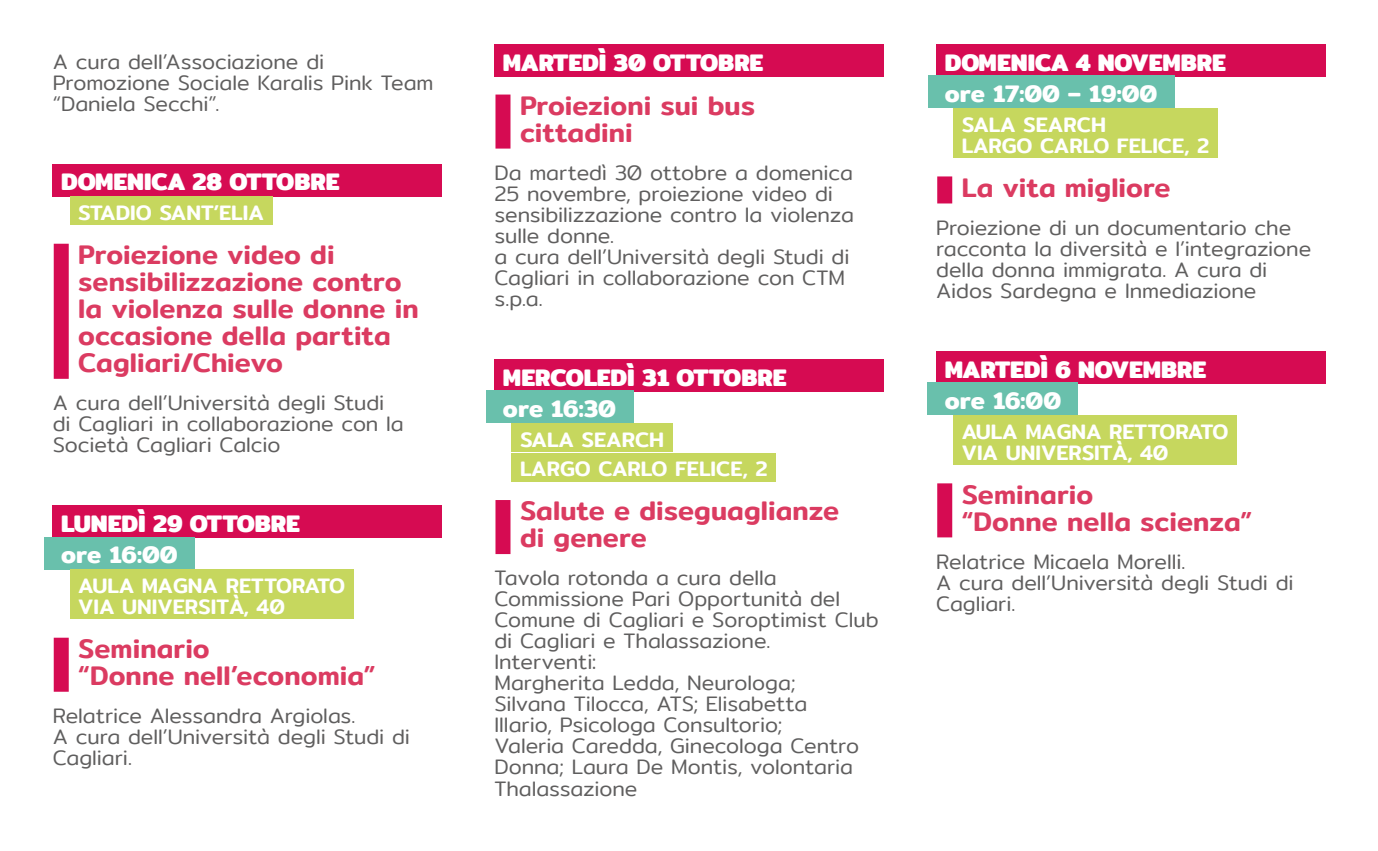
<style>
.page{position:relative;width:1378px;height:851px;background:#fff}
.page>*{position:absolute;margin:0;border:0;box-sizing:border-box;transform-origin:0 0}
.t1{font:500 27px/27px "Mitr";color:#db3b61}
.t2{font:700 24px "Mitr";color:#fff}
.t3{font:600 24px "Mitr";color:#fff}
.t4{font:300 21px/21px "Mitr";letter-spacing:-.005em;color:#5f5e5e}
.t5{font:500 21px/21px "Mitr";color:#fff}
</style>
<div class="page">
<div style="left:53px;top:164px;width:389px;height:32px;background:#d60b52"></div>
<div style="left:70px;top:196px;width:202px;height:29px;background:#c6d75e"></div>
<div style="left:54px;top:244px;width:15px;height:135px;background:#d60b52"></div>
<div style="left:53px;top:505px;width:389px;height:33px;background:#d60b52"></div>
<div style="left:44px;top:536px;width:151px;height:33px;background:#69c0ac"></div>
<div style="left:70px;top:569px;width:283px;height:50px;background:#c6d75e"></div>
<div style="left:54px;top:637px;width:15px;height:54px;background:#d60b52"></div>
<div style="left:494px;top:44px;width:389px;height:33px;background:#d60b52"></div>
<div style="left:495px;top:94px;width:15px;height:54px;background:#d60b52"></div>
<div style="left:494px;top:359px;width:389px;height:33px;background:#d60b52"></div>
<div style="left:486px;top:390px;width:147px;height:33px;background:#69c0ac"></div>
<div style="left:511px;top:423px;width:162px;height:29px;background:#c6d75e"></div>
<div style="left:511px;top:453px;width:265px;height:28px;background:#c6d75e"></div>
<div style="left:495px;top:500px;width:15px;height:54px;background:#d60b52"></div>
<div style="left:936px;top:44px;width:389px;height:33px;background:#d60b52"></div>
<div style="left:927px;top:76px;width:247px;height:32px;background:#69c0ac"></div>
<div style="left:953px;top:108px;width:264px;height:50px;background:#c6d75e"></div>
<div style="left:937px;top:176px;width:15px;height:27px;background:#d60b52"></div>
<div style="left:936px;top:351px;width:389px;height:32px;background:#d60b52"></div>
<div style="left:927px;top:382px;width:151px;height:33px;background:#69c0ac"></div>
<div style="left:953px;top:415px;width:284px;height:50px;background:#c6d75e"></div>
<div style="left:937px;top:483px;width:15px;height:54px;background:#d60b52"></div>
<p class="t4" style="left:53px;top:51px;width:382px">A cura dell’Associazione di<br>Promozione Sociale Karalis Pink Team “Daniela Secchi”.</p>
<p class="t2" style="left:61px;top:163px;width:280px">DOMENICA 28 OTTOBRE</p>
<p class="t5" style="left:78px;top:202px;width:187px">STADIO SANT’ELIA</p>
<p class="t1" style="left:78px;top:241px;width:342px">Proiezione video di sensibilizzazione contro la violenza sulle donne in occasione della partita<br>Cagliari/Chievo</p>
<p class="t4" style="left:53px;top:392px;width:352px">A cura dell’Università degli Studi di Cagliari in collaborazione con la<br>Società Cagliari Calcio</p>
<p class="t2" style="left:61px;top:505px;width:240px">LUNEDÌ 29 OTTOBRE</p>
<p class="t3" style="left:61px;top:537px;width:118px">ore 16:00</p>
<p class="t5" style="left:78px;top:575px;width:268px">AULA MAGNA RETTORATO<br>VIA UNIVERSITÀ, 40</p>
<p class="t1" style="left:78px;top:635px;width:299px">Seminario<br>“Donne nell’economia”</p>
<p class="t4" style="left:53px;top:705px;width:359px">Relatrice Alessandra Argiolas.<br>A cura dell’Università degli Studi di<br>Cagliari.</p>
<p class="t2" style="left:503px;top:44px;width:262px">MARTEDÌ 30 OTTOBRE</p>
<p class="t1" style="left:520px;top:92px;width:236px">Proiezioni sui bus cittadini</p>
<p class="t4" style="left:494px;top:162px;width:361px">Da martedì 30 ottobre a domenica<br>25 novembre, proiezione video di sensibilizzazione contro la violenza sulle donne.<br>a cura dell’Università degli Studi di<br>Cagliari in collaborazione con CTM s.p.a.</p>
<p class="t2" style="left:503px;top:359px;width:285px">MERCOLEDÌ 31 OTTOBRE</p>
<p class="t3" style="left:503px;top:391px;width:115px">ore 16:30</p>
<p class="t5" style="left:520px;top:424px;width:249px;line-height:29.4px">SALA SEARCH<br>LARGO CARLO FELICE, 2</p>
<p class="t1" style="left:520px;top:497px;width:321px">Salute e diseguaglianze di genere</p>
<p class="t4" style="left:494px;top:567px;width:386px">Tavola rotonda a cura della<br>Commissione Pari Opportunità del<br>Comune di Cagliari e Soroptimist Club di Cagliari e Thalassazione.<br>Interventi:<br>Margherita Ledda, Neurologa;<br>Silvana Tilocca, ATS; Elisabetta<br>Illario, Psicologa Consultorio;<br>Valeria Caredda, Ginecologa Centro<br>Donna; Laura De Montis, volontaria<br>Thalassazione</p>
<p class="t2" style="left:945px;top:44px;width:283px">DOMENICA 4 NOVEMBRE</p>
<p class="t3" style="left:945px;top:76px;width:214px">ore 17:00 – 19:00</p>
<p class="t5" style="left:962px;top:114px;width:249px">SALA SEARCH<br>LARGO CARLO FELICE, 2</p>
<p class="t1" style="left:962px;top:174px;width:210px">La vita migliore</p>
<p class="t4" style="left:936px;top:217px;width:376px">Proiezione di un documentario che racconta la diversità e l’integrazione della donna immigrata. A cura di Aidos Sardegna e Inmediazione</p>
<p class="t2" style="left:945px;top:350px;width:263px">MARTEDÌ 6 NOVEMBRE</p>
<p class="t3" style="left:945px;top:382px;width:118px">ore 16:00</p>
<p class="t5" style="left:962px;top:420px;width:268px">AULA MAGNA RETTORATO<br>VIA UNIVERSITÀ, 40</p>
<p class="t1" style="left:962px;top:480px;width:292px">Seminario<br>“Donne nella scienza”</p>
<p class="t4" style="left:936px;top:550px;width:359px">Relatrice Micaela Morelli.<br>A cura dell’Università degli Studi di<br>Cagliari.</p>
</div>
